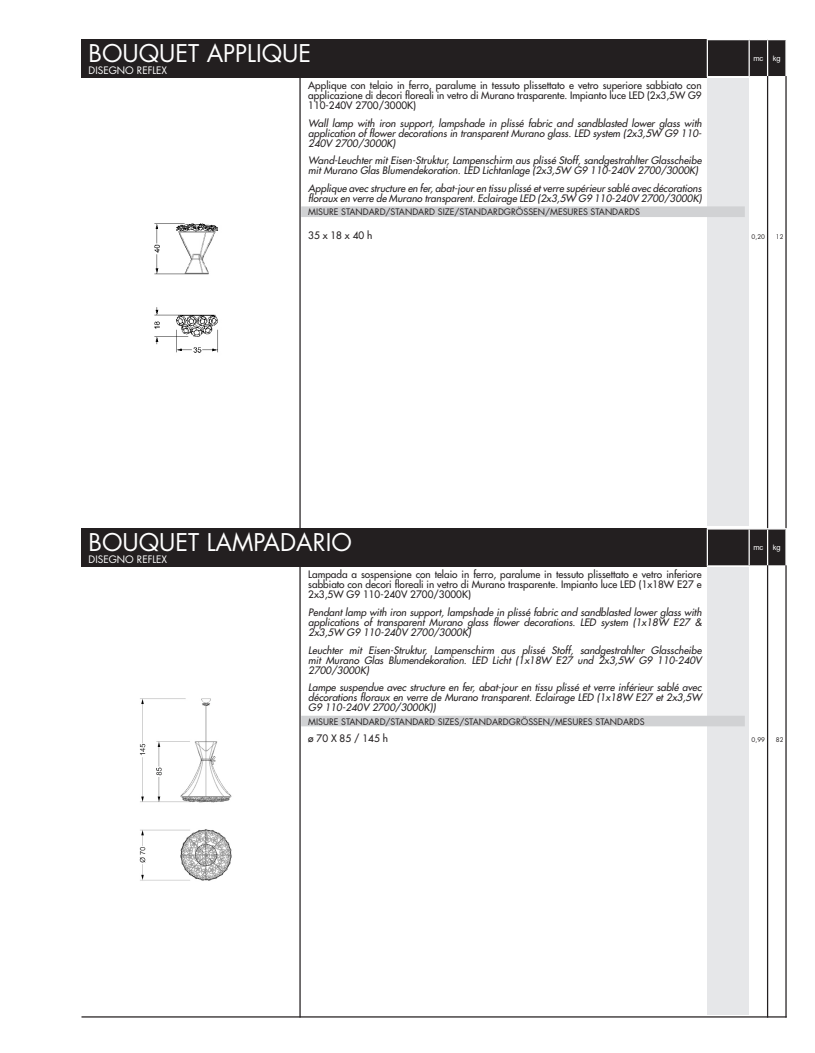
<style>
.page{position:relative;width:815px;height:1053px;background:#fff}
.page>*{position:absolute;margin:0;border:0;box-sizing:border-box;transform-origin:0 0}
.t1{font:23.75px "Futura Std";color:#fff}
.t2{font:italic 500 10px/10px "Futura Std";color:#231f20;text-align:justify}
.t3{font:500 10px/10px "Futura Std";color:#231f20;text-align:justify}
.t4{font:10px "Futura Std";color:#fff}
.t5{font:8.75px "Futura Std";color:#231f20}
.t6{font:7.5px "Arial";color:#fff}
.t7{font:6.25px "Futura Std";color:#231f20}
</style>
<div class="page">
<div style="left:81px;top:39px;width:626px;height:38px;background:#231f20"></div>
<svg style="left:707px;top:39px;width:79px;height:38px;background:#3a3637"></svg>
<div style="left:707px;top:78px;width:42px;height:447px;background:#e6e7e9"></div>
<hr style="left:299px;top:76px;width:2px;height:452px;background:#231f20">
<hr style="left:767px;top:76px;width:1px;height:452px;background:#231f20">
<hr style="left:785px;top:76px;width:2px;height:452px;background:#231f20">
<img style="left:154px;top:223px;width:64px;height:130px">
<div style="left:301px;top:206px;width:444px;height:11px;background:#d1d2d4"></div>
<div style="left:81px;top:528px;width:626px;height:38px;background:#231f20"></div>
<svg style="left:707px;top:528px;width:80px;height:38px;background:#3c393a"></svg>
<div style="left:707px;top:567px;width:42px;height:447px;background:#e6e7e9"></div>
<hr style="left:81px;top:1016px;width:706px;height:1px;background:#231f20">
<hr style="left:299px;top:565px;width:2px;height:452px;background:#231f20">
<hr style="left:767px;top:565px;width:1px;height:452px;background:#231f20">
<hr style="left:785px;top:565px;width:2px;height:452px;background:#231f20">
<img style="left:139px;top:698px;width:93px;height:183px">
<div style="left:301px;top:715px;width:444px;height:11px;background:#d1d2d4"></div>
<h1 class="t1" style="left:89px;top:38px;width:224px">BOUQUET APPLIQUE</h1>
<p class="t4" style="left:89px;top:64px;width:80px">DISEGNO REFLEX</p>
<p class="t6" style="left:753px;top:53px;width:11px">mc</p>
<p class="t6" style="left:773px;top:53px;width:9px">kg</p>
<p class="t3" style="left:308px;top:80px;width:395px">Applique con telaio in ferro, paralume in tessuto plissettato e vetro superiore sabbiato con applicazione di decori floreali in vetro di Murano trasparente. Impianto luce LED (2x3,5W G9<br>110-240V 2700/3000K)</p>
<p class="t2" style="left:308px;top:118px;width:395px">Wall lamp with iron support, lampshade in plissé fabric and sandblasted lower glass with application of flower decorations in transparent Murano glass. LED system (2x3,5W G9 110- 240V 2700/3000K)</p>
<p class="t2" style="left:308px;top:156px;width:395px">Wand-Leuchter mit Eisen-Struktur, Lampenschirm aus plissé Stoff, sandgestrahlter Glasscheibe mit Murano Glas Blumendekoration. LED Lichtanlage (2x3,5W G9 110-240V 2700/3000K)</p>
<p class="t2" style="left:308px;top:183px;width:395px">Applique avec structure en fer, abat-jour en tissu plissé et verre supérieur sablé avec décorations floraux en verre de Murano transparent. Eclairage LED (2x3,5W G9 110-240V 2700/3000K)</p>
<p class="t5" style="left:308px;top:206px;width:333px">MISURE STANDARD/STANDARD SIZE/STANDARDGRÖSSEN/MESURES STANDARDS</p>
<p class="t3" style="left:308px;top:230px;width:66px">35 x 18 x 40 h</p>
<p class="t7" style="left:752px;top:233px;width:15px">0,20</p>
<p class="t7" style="left:776px;top:233px;width:9px">12</p>
<h1 class="t1" style="left:89px;top:527px;width:265px">BOUQUET LAMPADARIO</h1>
<p class="t4" style="left:89px;top:553px;width:80px">DISEGNO REFLEX</p>
<p class="t6" style="left:753px;top:542px;width:11px">mc</p>
<p class="t6" style="left:773px;top:542px;width:9px">kg</p>
<p class="t3" style="left:308px;top:569px;width:395px">Lampada a sospensione con telaio in ferro, paralume in tessuto plissettato e vetro inferiore sabbiato con decori floreali in vetro di Murano trasparente. Impianto luce LED (1x18W E27 e 2x3,5W G9 110-240V 2700/3000K)</p>
<p class="t2" style="left:308px;top:607px;width:395px">Pendant lamp with iron support, lampshade in plissé fabric and sandblasted lower glass with applications of transparent Murano glass flower decorations. LED system (1x18W E27 &amp; 2x3,5W G9 110-240V 2700/3000K)</p>
<p class="t2" style="left:308px;top:645px;width:395px">Leuchter mit Eisen-Struktur, Lampenschirm aus plissé Stoff, sandgestrahlter Glasscheibe mit Murano Glas Blumendekoration. LED Licht (1x18W E27 und 2x3,5W G9 110-240V 2700/3000K)</p>
<p class="t2" style="left:308px;top:682px;width:395px">Lampe suspendue avec structure en fer, abat-jour en tissu plissé et verre inférieur sablé avec décorations floraux en verre de Murano transparent. Eclairage LED (1x18W E27 et 2x3,5W G9 110-240V 2700/3000K))</p>
<p class="t5" style="left:308px;top:715px;width:338px">MISURE STANDARD/STANDARD SIZES/STANDARDGRÖSSEN/MESURES STANDARDS</p>
<p class="t3" style="left:308px;top:733px;width:81px">ø 70 X 85 / 145 h</p>
<p class="t7" style="left:752px;top:735px;width:15px">0,99</p>
<p class="t7" style="left:776px;top:735px;width:9px">82</p>
</div>
